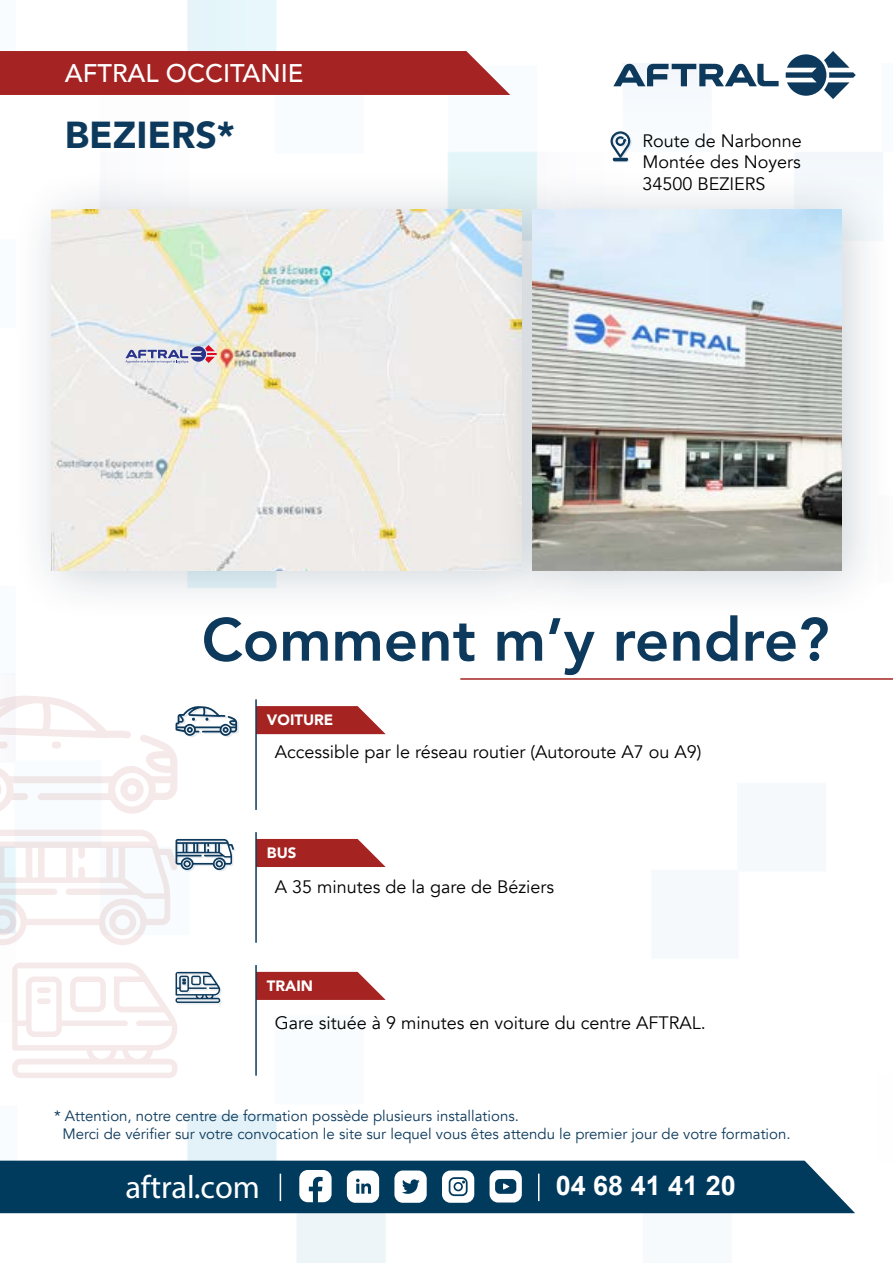
<style>
.page{position:relative;width:893px;height:1263px;background:#fff}
.page>*{position:absolute;margin:0;border:0;box-sizing:border-box;transform-origin:0 0}
.t1{font:800 60px "Avenir";color:#0d3a5c}
.t2{font:900 37.5px "Avenir";color:#0d3a5c}
.t3{font:32.55px "Myriad Pro";color:#fff}
.t4{font:700 27px "Arial";color:#fff}
.t5{font:500 25.5px "Avenir";color:#fff}
.t6{font:18px/21.6px "Avenir";color:#000;text-align:justify}
.t7{font:15px/18px "Avenir";color:#0d3a5c}
.t8{font:900 15px "Avenir";color:#fff}
</style>
<div class="page">
<img style="left:0;top:0;width:883px;height:1263px">
<svg style="left:786px;top:51px;width:70px;height:48px"></svg>
<svg style="left:613px;top:64px;width:166px;height:22px"></svg>
<div style="left:0;top:51px;width:510px;height:44px;background:#a52423"></div>
<div style="left:10px;top:167px;width:565px;height:456px;background:#092840;opacity:.2"></div>
<img style="left:51px;top:209px;width:441px;height:361px">
<div style="left:492px;top:167px;width:401px;height:456px;background:#092840;opacity:.2"></div>
<img style="left:533px;top:209px;width:309px;height:361px">
<svg style="left:0;top:830px;width:236px;height:115px"></svg>
<svg style="left:12px;top:962px;width:210px;height:116px"></svg>
<svg style="left:257px;top:706px;width:129px;height:28px;background:#af3d3b"></svg>
<svg style="left:257px;top:839px;width:129px;height:28px;background:#ae3c3a"></svg>
<svg style="left:257px;top:972px;width:129px;height:28px;background:#af3c3a"></svg>
<hr style="left:255px;top:699px;width:2px;height:111px;background:#0d3a5c">
<hr style="left:255px;top:832px;width:2px;height:111px;background:#0d3a5c">
<hr style="left:255px;top:965px;width:2px;height:110px;background:#0d3a5c">
<hr style="left:460px;top:678px;width:433px;height:2px;background:#a52423">
<svg style="left:0;top:695px;width:239px;height:119px"></svg>
<div style="left:0;top:1160px;width:855px;height:53px;background:#003a5d"></div>
<svg style="left:280px;top:1174px;width:1px;height:27px"></svg>
<svg style="left:538px;top:1174px;width:1px;height:27px"></svg>
<div style="left:394px;top:1170px;width:33px;height:33px;background:#fff;border-radius:8px"></div>
<svg style="left:402px;top:1179px;width:18px;height:15px"></svg>
<div style="left:442px;top:1170px;width:32px;height:33px;background:#fff;border-radius:8px"></div>
<svg style="left:449px;top:1177px;width:19px;height:19px"></svg>
<svg style="left:299px;top:1170px;width:33px;height:32px"></svg>
<div style="left:347px;top:1170px;width:32px;height:33px;background:#fff;border-radius:8px"></div>
<svg style="left:356px;top:1179px;width:15px;height:15px"></svg>
<div style="left:490px;top:1170px;width:32px;height:32px;background:#fff;border-radius:8px"></div>
<svg style="left:495px;top:1179px;width:21px;height:15px"></svg>
<svg style="left:610px;top:131px;width:22px;height:31px"></svg>
<svg style="left:125px;top:345px;width:92px;height:18px;background:#b4adc6"></svg>
<h3 class="t5" style="left:65px;top:51px;width:240px">AFTRAL OCCITANIE</h3>
<h2 class="t2" style="left:65px;top:103px;width:172px">BEZIERS*</h2>
<p class="t6" style="left:642px;top:130px;width:161px">Route de Narbonne Montée des Noyers 34500 BEZIERS</p>
<h1 class="t1" style="left:202px;top:585px;width:629px">Comment m’y rendre?</h1>
<p class="t8" style="left:267px;top:707px;width:68px">VOITURE</p>
<p class="t6" style="left:275px;top:741px;width:428px">Accessible par le réseau routier (Autoroute A7 ou A9)</p>
<p class="t8" style="left:267px;top:840px;width:31px">BUS</p>
<p class="t6" style="left:275px;top:877px;width:281px">A 35 minutes de la gare de Béziers</p>
<p class="t8" style="left:267px;top:973px;width:48px">TRAIN</p>
<p class="t6" style="left:275px;top:1012px;width:433px">Gare située à 9 minutes en voiture du centre AFTRAL.</p>
<p class="t7" style="left:62px;top:1107px;width:730px;text-indent:-8px">* Attention, notre centre de formation possède plusieurs installations.<br>Merci de vérifier sur votre convocation le site sur lequel vous êtes attendu le premier jour de votre formation.</p>
<h3 class="t3" style="left:125px;top:1167px;width:136px">aftral.com</h3>
<h3 class="t4" style="left:556px;top:1167px;width:182px">04 68 41 41 20</h3>
</div>
